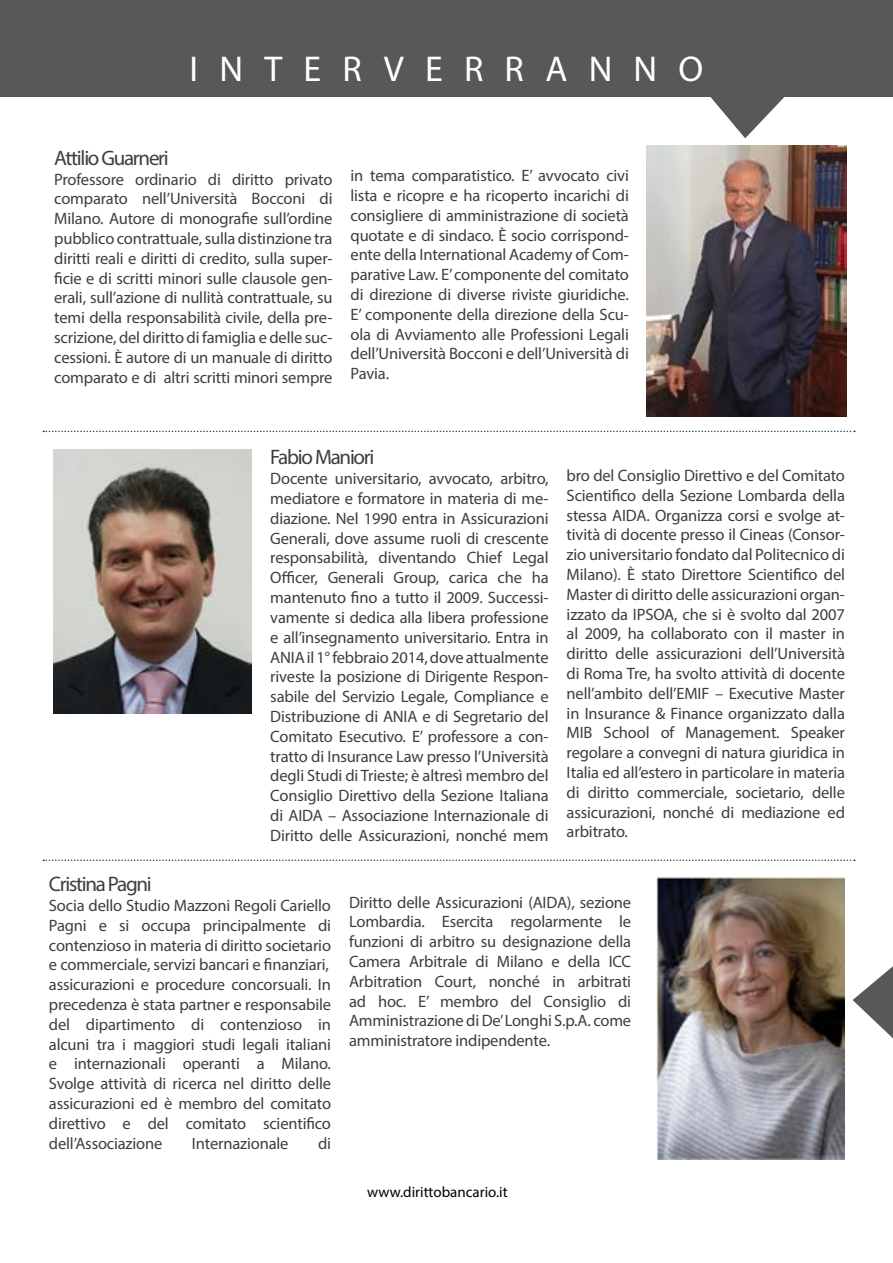
<style>
.page{position:relative;width:893px;height:1263px;background:#fff}
.page>*{position:absolute;margin:0;border:0;box-sizing:border-box;transform-origin:0 0}
.t1{font:36px "Myriad Pro";color:#fff}
.t2{font:21px "Myriad Pro";letter-spacing:-.06em;color:#3e3d40}
.t3{font:16.5px/19.8px "Myriad Pro";letter-spacing:-.01em;color:#3e3d40;text-align:justify}
.t4{font:15px "Myriad Pro";color:#000}
</style>
<div class="page">
<div style="left:0;top:0;width:893px;height:97px;background:#58585a"></div>
<svg style="left:710px;top:97px;width:75px;height:41px"></svg>
<svg style="left:43px;top:859px;width:812px;height:2px"></svg>
<svg style="left:853px;top:966px;width:40px;height:72px"></svg>
<img style="left:53px;top:450px;width:198px;height:264px">
<img style="left:657px;top:877px;width:188px;height:282px">
<img style="left:646px;top:146px;width:200px;height:270px">
<svg style="left:43px;top:431px;width:812px;height:1px"></svg>
<h1 class="t1" style="left:190px;top:47px;width:31px">int</h1>
<h1 class="t1" style="left:304px;top:47px;width:70px">e rv</h1>
<h1 class="t1" style="left:425px;top:47px;width:80px">e rranno</h1>
<p class="t2" style="left:54px;top:145px;width:116px">Attilio Guarneri</p>
<p class="t3" style="left:54px;top:169px;width:280px">Professore ordinario di diritto privato comparato nell’Università Bocconi di Milano. Autore di monografie sull’ordine pubblico contrattuale, sulla distinzione tra diritti reali e diritti di credito, sulla super&shy;ficie e di scritti minori sulle clausole gen&shy;erali, sull’azione di nullità contrattuale, su temi della responsabilità civile, della pre&shy;scrizione, del diritto di famiglia e delle suc&shy;cessioni. È autore di un manuale di diritto comparato e di altri scritti minori sempre</p>
<p class="t3" style="left:351px;top:165px;width:280px">in tema comparatistico. E’ avvocato civi lista e ricopre e ha ricoperto incarichi di consigliere di amministrazione di società quotate e di sindaco. È socio corrispond&shy;ente della International Academy of Com&shy;parative Law. E’ componente del comitato di direzione di diverse riviste giuridiche.<br>E’ componente della direzione della Scu&shy;ola di Avviamento alle Professioni Legali dell’Università Bocconi e dell’Università di Pavia.</p>
<p class="t2" style="left:270px;top:444px;width:106px">Fabio Maniori</p>
<p class="t3" style="left:270px;top:469px;width:280px">Docente universitario, avvocato, arbitro, mediatore e formatore in materia di me&shy;diazione. Nel 1990 entra in Assicurazioni Generali, dove assume ruoli di crescente responsabilità, diventando Chief Legal Officer, Generali Group, carica che ha mantenuto fino a tutto il 2009. Successi&shy;vamente si dedica alla libera professione e all’insegnamento universitario. Entra in ANIA il 1° febbraio 2014, dove attualmente riveste la posizione di Dirigente Respon&shy;sabile del Servizio Legale, Compliance e Distribuzione di ANIA e di Segretario del Comitato Esecutivo. E’ professore a con&shy;tratto di Insurance Law presso l’Università degli Studi di Trieste; è altresì membro del Consiglio Direttivo della Sezione Italiana di AIDA – Associazione Internazionale di Diritto delle Assicurazioni, nonché mem</p>
<p class="t3" style="left:567px;top:465px;width:280px">bro del Consiglio Direttivo e del Comitato Scientifico della Sezione Lombarda della stessa AIDA. Organizza corsi e svolge at&shy;tività di docente presso il Cineas (Consor&shy;zio universitario fondato dal Politecnico di Milano). È stato Direttore Scientifico del Master di diritto delle assicurazioni organ&shy;izzato da IPSOA, che si è svolto dal 2007 al 2009, ha collaborato con il master in diritto delle assicurazioni dell’Università di Roma Tre, ha svolto attività di docente nell’ambito dell’EMIF – Executive Master in Insurance &amp; Finance organizzato dalla MIB School of Management. Speaker regolare a convegni di natura giuridica in Italia ed all’estero in particolare in materia di diritto commerciale, societario, delle assicurazioni, nonché di mediazione ed arbitrato.</p>
<p class="t2" style="left:49px;top:871px;width:104px">Cristina Pagni</p>
<p class="t3" style="left:49px;top:895px;width:284px;text-align:left">Socia dello Studio Mazzoni Regoli Cariello Pagni e si occupa principalmente di contenzioso in materia di diritto societario e commerciale, servizi bancari e finanziari, assicurazioni e procedure concorsuali. In precedenza è stata partner e responsabile del dipartimento di contenzioso in alcuni tra i maggiori studi legali italiani e internazionali operanti a Milano.<br>Svolge attività di ricerca nel diritto delle assicurazioni ed è membro del comitato direttivo e del comitato scientifico dell’Associazione</p>
<p class="t3" style="left:192px;top:1133px;width:98px">Internazionale</p>
<p class="t3" style="left:318px;top:1133px;width:15px">di</p>
<p class="t3" style="left:349px;top:892px;width:284px">Diritto delle Assicurazioni (AIDA), sezione Lombardia. Esercita regolarmente le funzioni di arbitro su designazione della Camera Arbitrale di Milano e della ICC Arbitration Court, nonché in arbitrati ad hoc. E’ membro del Consiglio di Amministrazione di De’Longhi S.p.A. come amministratore indipendente.</p>
<p class="t4" style="left:367px;top:1182px;width:142px">www.dirittobancario.it</p>
</div>
